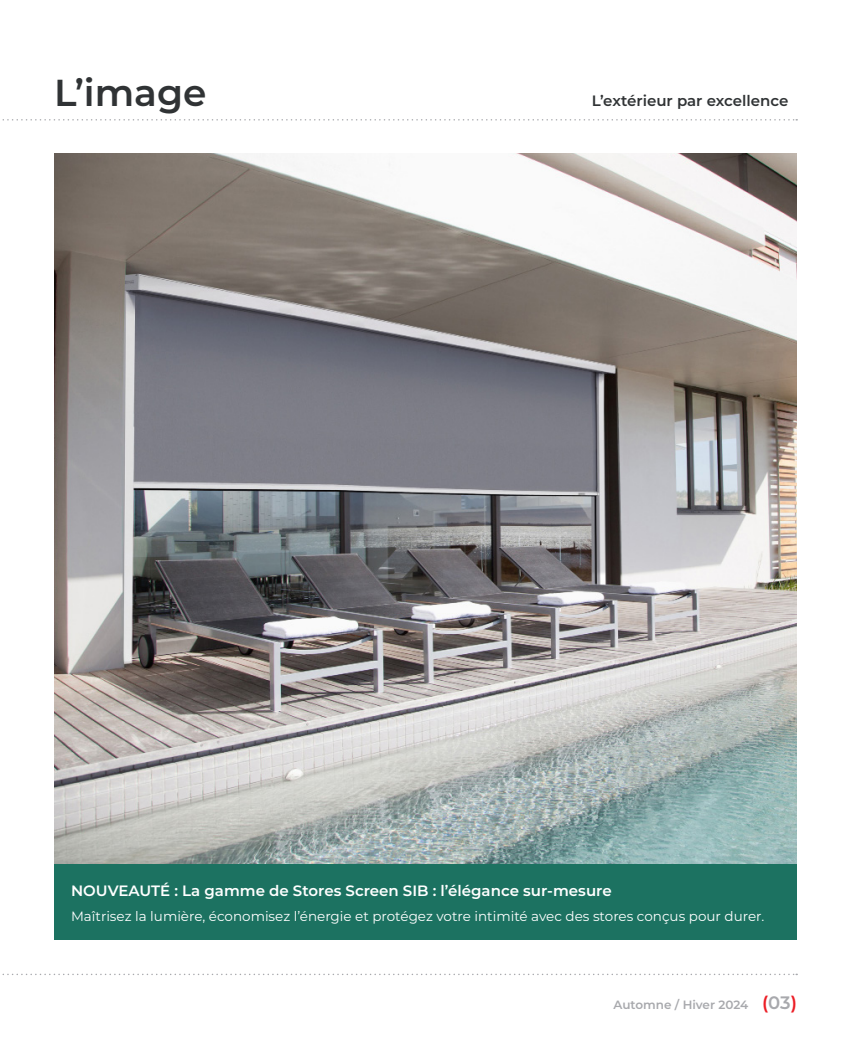
<style>
.page{position:relative;width:851px;height:1063px;background:#fff}
.page>*{position:absolute;margin:0;border:0;box-sizing:border-box;transform-origin:0 0}
.t1{font:600 37.5px "Montserrat";color:#303335}
.t2{font:600 15px "Montserrat";color:#fff}
.t3{font:600 15px "Montserrat";color:#303335}
.t4{font:13.5px "Montserrat";color:#fff}
.t5{font:600 12px "Montserrat";color:#a8a9ad}
.s1{font-size:18px;color:#ec1d25}
.s2{font-size:18px}
</style>
<div class="page">
<img style="left:54px;top:153px;width:742px;height:712px">
<div style="left:54px;top:865px;width:742px;height:75px;background:#1c7261"></div>
<svg style="left:2px;top:974px;width:795px;height:1px"></svg>
<svg style="left:2px;top:119px;width:795px;height:2px"></svg>
<p class="t1" style="left:54px;top:66px;width:154px">L’image</p>
<p class="t3" style="left:591px;top:90px;width:198px">L’extérieur par excellence</p>
<p class="t2" style="left:71px;top:880px;width:542px">NOUVEAUTÉ : La gamme de Stores Screen SIB : l’élégance sur-mesure</p>
<p class="t4" style="left:71px;top:907px;width:694px">Maîtrisez la lumière, économisez l’énergie et protégez votre intimité avec des stores conçus pour durer.</p>
<p class="t5" style="left:613px;top:996px;width:185px">Automne / Hiver 2024 <span class="s1">(</span><span class="s2">03</span><span class="s1">)</span></p>
</div>
